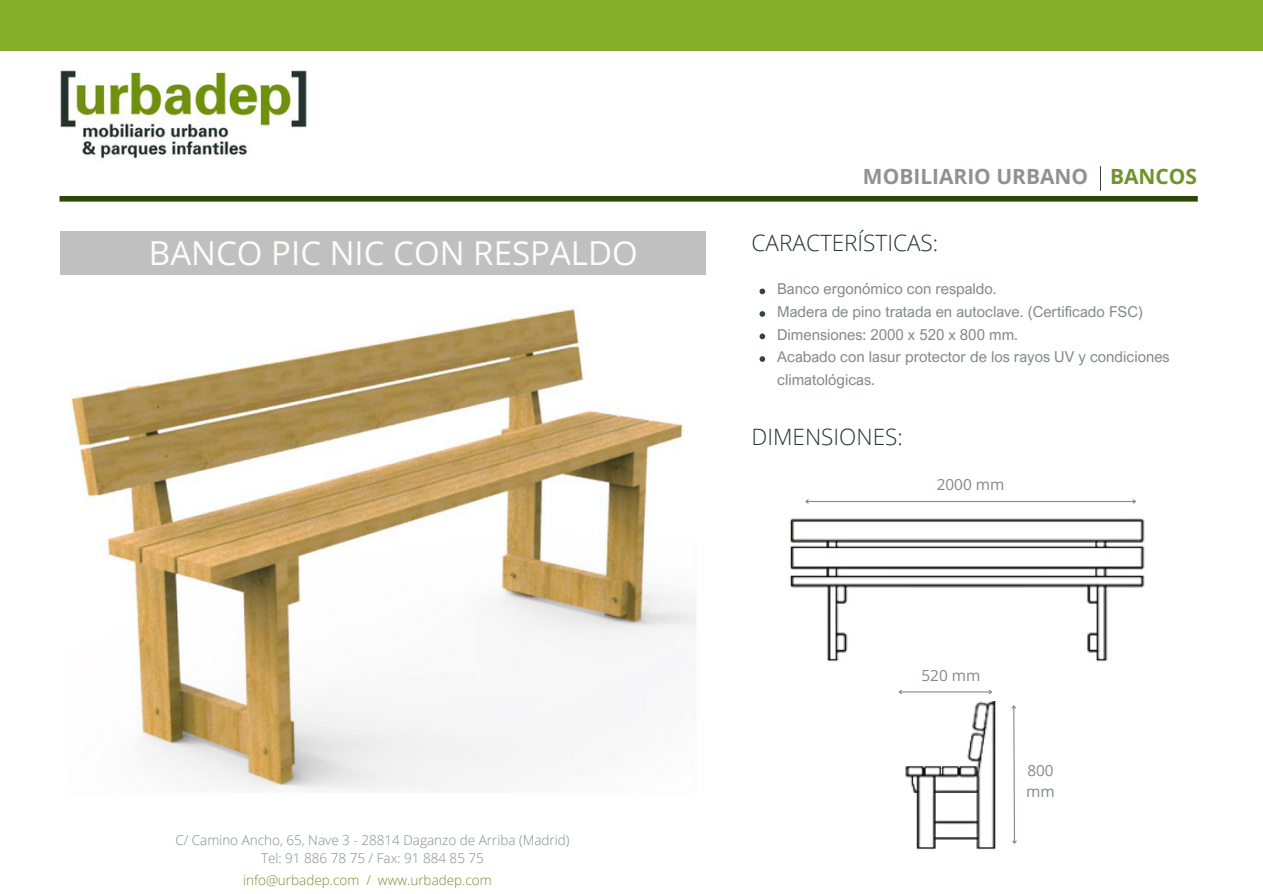
<style>
.page{position:relative;width:1263px;height:894px;background:#fff}
.page>*{position:absolute;margin:0;border:0;box-sizing:border-box;transform-origin:0 0}
.t1{font:33px "Open Sans";color:#fcfdfb}
.t2{font:300 22.5px "Open Sans";color:#29322e}
.t3{font:700 21px "Open Sans";color:#8e9391}
.t4{font:15.45px "Open Sans";color:#828a8d}
.t5{font:15.3px "Open Sans";color:#828a8d}
.t6{font:15px/22.5px "Arial Nova";color:#828a8d}
.t7{font:300 13.5px "Open Sans";color:#828a8d}
.t8{font:300 13.5px "Open Sans";color:#72922a}
.s1{color:#72922a}
</style>
<div class="page">
<img style="left:60px;top:69px;width:247px;height:90px">
<div style="left:0;top:0;width:1263px;height:50px;background:#85ad29"></div>
<svg style="left:1100px;top:166px;width:1px;height:25px"></svg>
<div style="left:59px;top:196px;width:1139px;height:5px;background:#2b4906"></div>
<div style="left:60px;top:231px;width:645px;height:44px;background:#c0c0c0"></div>
<svg style="left:759px;top:288px;width:6px;height:6px"></svg>
<svg style="left:759px;top:356px;width:6px;height:6px"></svg>
<svg style="left:759px;top:333px;width:6px;height:6px"></svg>
<img style="left:905px;top:701px;width:91px;height:149px">
<div style="left:903px;top:686px;width:18px;height:29px;background:#fff"></div>
<div style="left:887px;top:832px;width:28px;height:29px;background:#fff"></div>
<img style="left:789px;top:485px;width:356px;height:177px">
<div style="left:786px;top:486px;width:363px;height:29px;background:#fff"></div>
<hr style="left:806px;top:501px;width:329px;height:1px;background:#828a8d">
<svg style="left:1132px;top:499px;width:4px;height:5px"></svg>
<svg style="left:1011px;top:705px;width:6px;height:139px"></svg>
<svg style="left:759px;top:311px;width:6px;height:5px"></svg>
<img style="left:71px;top:308px;width:625px;height:483px">
<hr style="left:899px;top:691px;width:92px;height:1px;background:#828a8d">
<svg style="left:899px;top:689px;width:4px;height:6px"></svg>
<svg style="left:988px;top:689px;width:4px;height:5px"></svg>
<p class="t1" style="left:149px;top:230px;width:490px">BANCO PIC NIC CON RESPALDO</p>
<p class="t7" style="left:175px;top:830px;width:396px">C/ Camino Ancho, 65, Nave 3 - 28814 Daganzo de Arriba (Madrid)</p>
<p class="t7" style="left:261px;top:848px;width:224px">Tel: 91 886 78 75 / Fax: 91 884 85 75</p>
<p class="t8" style="left:243px;top:870px;width:250px">info@urbadep.com / www.urbadep.com</p>
<p class="t3" style="left:863px;top:162px;width:336px">MOBILIARIO URBANO <span class="s1">BANCOS</span></p>
<p class="t2" style="left:752px;top:226px;width:188px">CARACTERÍSTICAS:</p>
<p class="t6" style="left:777px;top:277px;width:221px">Banco ergonómico con respaldo.</p>
<p class="t6" style="left:777px;top:300px;width:367px">Madera de pino tratada en autoclave. (Certificado FSC)</p>
<p class="t6" style="left:777px;top:322px;width:242px">Dimensiones: 2000 x 520 x 800 mm.</p>
<p class="t6" style="left:777px;top:345px;width:394px">Acabado con lasur protector de los rayos UV y condiciones climatológicas.</p>
<p class="t2" style="left:752px;top:420px;width:153px">DIMENSIONES:</p>
<p class="t5" style="left:937px;top:473px;width:69px">2000 mm</p>
<p class="t5" style="left:921px;top:664px;width:60px">520 mm</p>
<p class="t4" style="left:1027px;top:759px;width:28px">800</p>
<p class="t4" style="left:1026px;top:780px;width:30px">mm</p>
</div>
